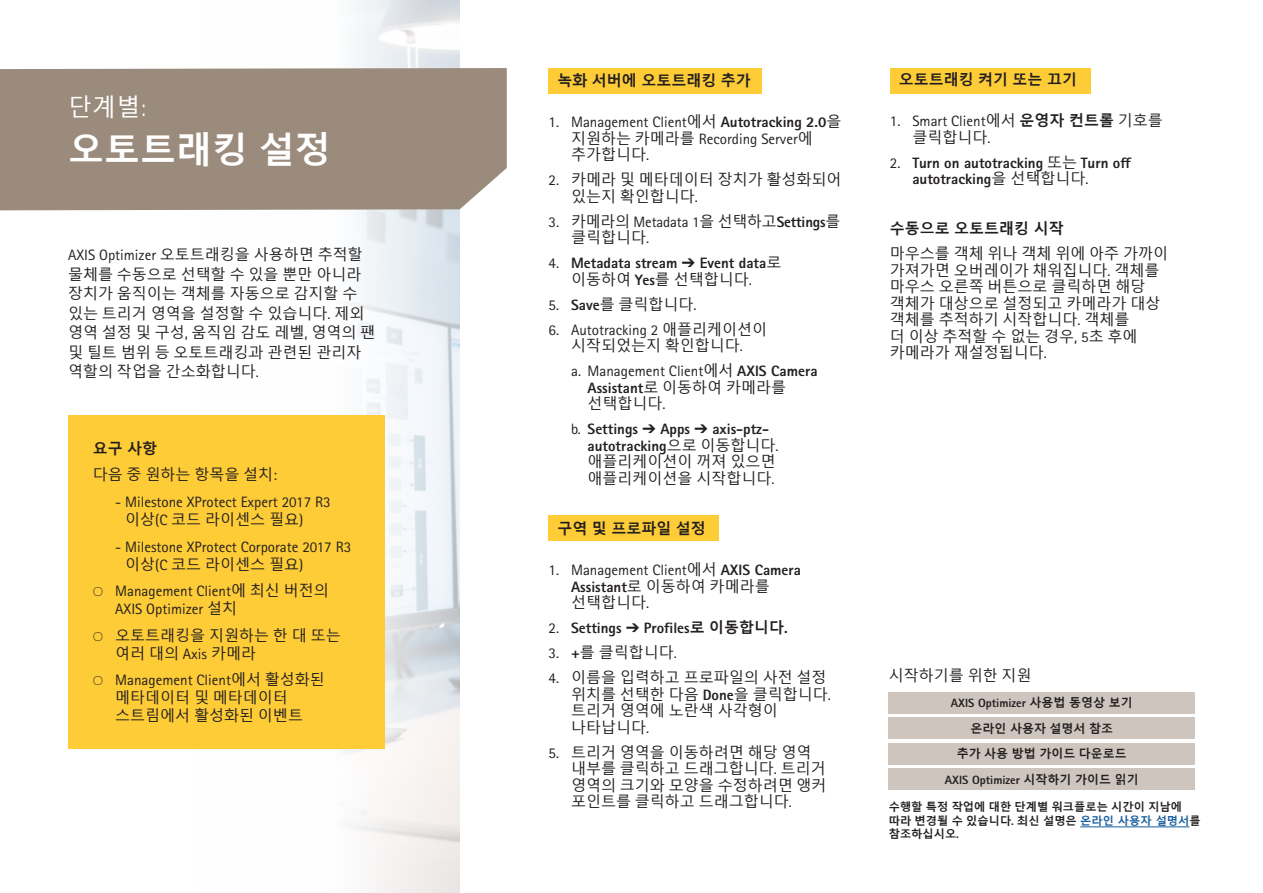
<style>
.page{position:relative;width:1263px;height:893px;background:#fff}
.page>*{position:absolute;margin:0;border:0;box-sizing:border-box;transform-origin:0 0}
.t1{font:700 36px "Malgun Gothic";color:#fff}
.t2{font:24px "Malgun Gothic";color:#fff}
.t3{font:15px/16.5px "Malgun Gothic";color:#231f20}
.t4{font:15px/16.5px "Rotis Sans Serif Pro";color:#231f20}
.t5{font:800 15px/16.5px "Rotis Sans Serif Pro";color:#231f20}
.t6{font:700 15px "Malgun Gothic";color:#231f20}
.t7{font:800 12px "Rotis Sans Serif Pro";color:#231f20}
.t8{font:700 12px "Malgun Gothic";color:#231f20}
.t9{font:700 11.25px/13.5px "Malgun Gothic";color:#231f20}
.s1{font-family:"Lubalin Graph ECG"}
.s2{font-family:"Rotis Sans Serif Pro"}
.s3{font-family:"Malgun Gothic"}
.s4{font-family:"Karbon";font-weight:300}
.s5{font-weight:800}
.s6{font-family:"Rotis Sans Serif Pro";font-weight:800}
.s7{font-weight:400}
.s8{font-family:"Malgun Gothic";font-weight:400}
.s9{font-family:"Malgun Gothic";font-weight:700}
.s10{color:#175d9e}
</style>
<div class="page">
<img style="left:198px;top:0;width:262px;height:893px">
<div style="left:68px;top:415px;width:317px;height:333px;background:#fecc37"></div>
<div style="left:549px;top:68px;width:213px;height:26px;background:#fecc37"></div>
<div style="left:890px;top:68px;width:201px;height:26px;background:#fecc37"></div>
<div style="left:549px;top:516px;width:170px;height:25px;background:#fecc37"></div>
<div style="left:0;top:68px;width:507px;height:142px;background:#9a8b7d"></div>
<div style="left:889px;top:718px;width:306px;height:21px;background:#cdc5be"></div>
<div style="left:889px;top:743px;width:306px;height:22px;background:#cdc5be"></div>
<div style="left:889px;top:692px;width:306px;height:21px;background:#cdc5be"></div>
<div style="left:889px;top:769px;width:306px;height:21px;background:#cdc5be"></div>
<hr style="left:1080px;top:826px;width:109px;height:1px;background:#175d9e">
<p class="t2" style="left:68px;top:94px;width:81px">단계별<span class="s1">:</span></p>
<p class="t1" style="left:68px;top:128px;width:264px">오토트래킹 설정</p>
<p class="t3" style="left:68px;top:245px;width:309px;line-height:19.5px"><span class="s2">AXIS Optimizer</span> 오토트래킹을 사용하면 추적할 물체를 수동으로 선택할 수 있을 뿐만 아니라 장치가 움직이는 객체를 자동으로 감지할 수 있는 트리거 영역을 설정할 수 있습니다<span class="s2">.</span> 제외 영역 설정 및 구성<span class="s2">,</span> 움직임 감도 레벨<span class="s2">,</span> 영역의 팬 및 틸트 범위 등 오토트래킹과 관련된 관리자 역할의 작업을 간소화합니다<span class="s2">.</span></p>
<p class="t6" style="left:93px;top:440px;width:66px">요구 사항</p>
<p class="t3" style="left:93px;top:467px;width:186px">다음 중 원하는 항목을 설치<span class="s2">:</span></p>
<p class="t4" style="left:125px;top:493px;width:207px;line-height:18px;text-indent:-10px">- Milestone XProtect Expert 2017 R3 <span class="s3">이상</span>(C <span class="s3">코드 라이센스 필요</span>)</p>
<p class="t4" style="left:125px;top:538px;width:228px;line-height:18px;text-indent:-10px">- Milestone XProtect Corporate 2017 R3 <span class="s3">이상</span>(C <span class="s3">코드 라이센스 필요</span>)</p>
<p class="t4" style="left:115px;top:582px;width:215px;line-height:18px;text-indent:-23px"><span class="s4">O</span> Management Client<span class="s3">에 최신 버전의<br></span>AXIS Optimizer <span class="s3">설치</span></p>
<p class="t3" style="left:115px;top:626px;width:227px;line-height:18px;text-indent:-23px"><span class="s4">O</span> 오토트래킹을 지원하는 한 대 또는 여러 대의 <span class="s2">Axis</span> 카메라</p>
<p class="t3" style="left:115px;top:671px;width:211px;line-height:18px;text-indent:-23px"><span class="s4">O</span> <span class="s2">Management Client</span>에서 활성화된 메타데이터 및 메타데이터 스트림에서 활성화된 이벤트</p>
<p class="t6" style="left:557px;top:71px;width:195px">녹화 서버에 오토트래킹 추가</p>
<p class="t4" style="left:571px;top:114px;width:272px;text-indent:-22px">1. Management Client<span class="s3">에서</span> <span class="s5">Autotracking 2.0</span><span class="s3">을 지원하는 카메라를</span> Recording Server<span class="s3">에 추가합니다</span>.</p>
<p class="t3" style="left:571px;top:172px;width:272px;text-indent:-22px"><span class="s2">2.</span> 카메라 및 메타데이터 장치가 활성화되어 있는지 확인합니다<span class="s2">.</span></p>
<p class="t3" style="left:571px;top:213px;width:271px;text-indent:-22px"><span class="s2">3.</span> 카메라의 <span class="s2">Metadata 1</span>을 선택하고<span class="s6">Settings</span>를 클릭합니다<span class="s2">.</span></p>
<p class="t5" style="left:549px;top:255px;width:234px;text-align:center"><span class="s7">4.</span> Metadata stream ➔ Event data<span class="s8">로 이동하여</span> Yes<span class="s8">를 선택합니다</span><span class="s7">.</span></p>
<p class="t3" style="left:549px;top:296px;width:150px"><span class="s2">5.</span> <span class="s6">Save</span>를 클릭합니다<span class="s2">.</span></p>
<p class="t3" style="left:549px;top:321px;width:220px;text-align:center"><span class="s2">6. Autotracking 2</span> 애플리케이션이 시작되었는지 확인합니다<span class="s2">.</span></p>
<p class="t4" style="left:588px;top:363px;width:231px;text-indent:-16px">a. Management Client<span class="s3">에서</span> <span class="s5">AXIS Camera<br>Assistant</span><span class="s3">로 이동하여 카메라를 선택합니다</span>.</p>
<p class="t5" style="left:588px;top:421px;width:193px;text-indent:-16px"><span class="s7">b.</span> Settings ➔ Apps ➔ axis-ptz&shy;autotracking<span class="s8">으로 이동합니다</span><span class="s7">. </span><span class="s8">애플리케이션이 꺼져 있으면 애플리케이션을 시작합니다</span><span class="s7">.</span></p>
<p class="t6" style="left:557px;top:519px;width:150px">구역 및 프로파일 설정</p>
<p class="t4" style="left:571px;top:562px;width:231px;text-indent:-22px">1. Management Client<span class="s3">에서</span> <span class="s5">AXIS Camera<br>Assistant</span><span class="s3">로 이동하여 카메라를 선택합니다</span>.</p>
<p class="t5" style="left:549px;top:620px;width:241px"><span class="s7">2.</span> Settings ➔ Profiles<span class="s9">로 이동합니다</span>.</p>
<p class="t3" style="left:549px;top:645px;width:130px"><span class="s2">3.</span> <span class="s6">+</span>를 클릭합니다<span class="s2">.</span></p>
<p class="t3" style="left:571px;top:670px;width:261px;text-indent:-22px"><span class="s2">4.</span> 이름을 입력하고 프로파일의 사전 설정 위치를 선택한 다음 <span class="s6">Done</span>을 클릭합니다<span class="s2">. </span>트리거 영역에 노란색 사각형이 나타납니다<span class="s2">.</span></p>
<p class="t3" style="left:571px;top:744px;width:257px;text-indent:-22px"><span class="s2">5.</span> 트리거 영역을 이동하려면 해당 영역 내부를 클릭하고 드래그합니다<span class="s2">.</span> 트리거 영역의 크기와 모양을 수정하려면 앵커 포인트를 클릭하고 드래그합니다<span class="s2">.</span></p>
<p class="t6" style="left:899px;top:70px;width:180px">오토트래킹 켜기 또는 끄기</p>
<p class="t4" style="left:912px;top:113px;width:252px;text-indent:-22px">1. Smart Client<span class="s3">에서</span> <span class="s9">운영자 컨트롤</span> <span class="s3">기호를 클릭합니다</span>.</p>
<p class="t5" style="left:912px;top:154px;width:221px;text-indent:-22px"><span class="s7">2.</span> Turn on autotracking <span class="s8">또는</span> Turn off autotracking<span class="s8">을 선택합니다</span><span class="s7">.</span></p>
<p class="t6" style="left:890px;top:220px;width:175px">수동으로 오토트래킹 시작</p>
<p class="t3" style="left:890px;top:246px;width:280px">마우스를 객체 위나 객체 위에 아주 가까이 가져가면 오버레이가 채워집니다<span class="s2">.</span> 객체를 마우스 오른쪽 버튼으로 클릭하면 해당 객체가 대상으로 설정되고 카메라가 대상 객체를 추적하기 시작합니다<span class="s2">.</span> 객체를<br>더 이상 추적할 수 없는 경우<span class="s2">, 5</span>초 후에 카메라가 재설정됩니다<span class="s2">.</span></p>
<p class="t3" style="left:889px;top:667px;width:144px">시작하기를 위한 지원</p>
<p class="t7" style="left:951px;top:695px;width:183px">AXIS Optimizer <span class="s9">사용법 동영상 보기</span></p>
<p class="t8" style="left:970px;top:721px;width:144px">온라인 사용자 설명서 참조</p>
<p class="t8" style="left:957px;top:747px;width:172px">추가 사용 방법 가이드 다운로드</p>
<p class="t7" style="left:945px;top:772px;width:195px">AXIS Optimizer <span class="s9">시작하기 가이드 읽기</span></p>
<p class="t9" style="left:889px;top:800px;width:313px">수행할 특정 작업에 대한 단계별 워크플로는 시간이 지남에 따라 변경될 수 있습니다<span class="s2">.</span> 최신 설명은 <span class="s10">온라인 사용자 설명서</span>를 참조하십시오<span class="s2">.</span></p>
</div>
